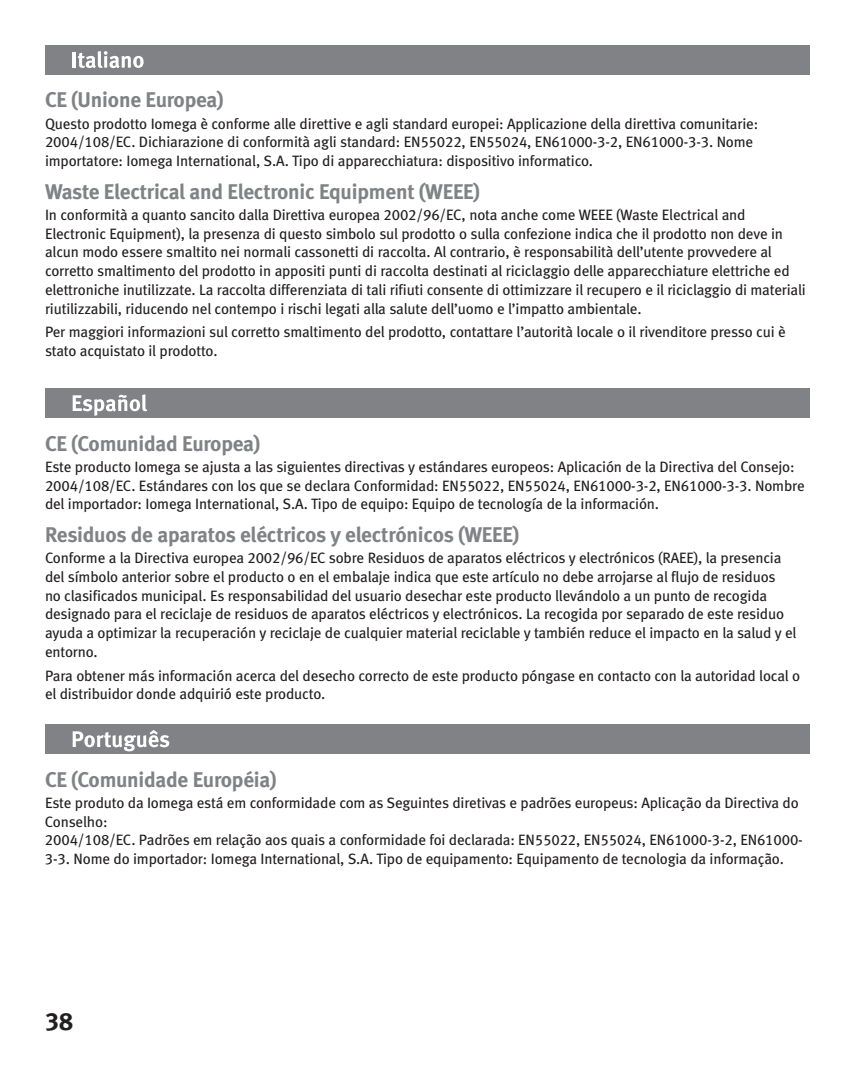
<style>
.page{position:relative;width:855px;height:1080px;background:#fff}
.page>*{position:absolute;margin:0;border:0;box-sizing:border-box;transform-origin:0 0}
.t1{font:25px "Meta Bold LF";color:#231f20}
.t2{font:21.25px "Meta Bold LF";letter-spacing:-.01em;color:#808285}
.t3{font:15px/18.8px "Meta Book LF";letter-spacing:-.01em;color:#231f20}
</style>
<div class="page">
<div style="left:45px;top:45px;width:765px;height:30px;background:#808285"></div>
<hr style="left:73px;top:52px;width:3px;height:16px;background:#fff">
<svg style="left:78px;top:51px;width:66px;height:17px"></svg>
<div style="left:45px;top:388px;width:765px;height:30px;background:#808285"></div>
<svg style="left:73px;top:394px;width:74px;height:22px"></svg>
<div style="left:45px;top:724px;width:765px;height:30px;background:#808285"></div>
<svg style="left:73px;top:730px;width:96px;height:21px"></svg>
<h2 class="t2" style="left:45px;top:92px;width:180px">CE (Unione Europea)</h2>
<p class="t3" style="left:45px;top:115px;width:715px">Questo prodotto Iomega è conforme alle direttive e agli standard europei: Applicazione della direttiva comunitarie:<br>2004/108/EC. Dichiarazione di conformità agli standard: EN55022, EN55024, EN61000-3-2, EN61000-3-3. Nome importatore: Iomega International, S.A. Tipo di apparecchiatura: dispositivo informatico.</p>
<h2 class="t2" style="left:45px;top:184px;width:437px">Waste Electrical and Electronic Equipment (WEEE)</h2>
<p class="t3" style="left:45px;top:207px;width:762px">In conformità a quanto sancito dalla Direttiva europea 2002/96/EC, nota anche come WEEE (Waste Electrical and Electronic Equipment), la presenza di questo simbolo sul prodotto o sulla confezione indica che il prodotto non deve in alcun modo essere smaltito nei normali cassonetti di raccolta. Al contrario, è responsabilità dell’utente provvedere al corretto smaltimento del prodotto in appositi punti di raccolta destinati al riciclaggio delle apparecchiature elettriche ed elettroniche inutilizzate. La raccolta differenziata di tali rifiuti consente di ottimizzare il recupero e il riciclaggio di materiali riutilizzabili, riducendo nel contempo i rischi legati alla salute dell’uomo e l’impatto ambientale.</p>
<p class="t3" style="left:45px;top:324px;width:742px">Per maggiori informazioni sul corretto smaltimento del prodotto, contattare l’autorità locale o il rivenditore presso cui è stato acquistato il prodotto.</p>
<h2 class="t2" style="left:45px;top:436px;width:217px">CE (Comunidad Europea)</h2>
<p class="t3" style="left:45px;top:459px;width:761px">Este producto Iomega se ajusta a las siguientes directivas y estándares europeos: Aplicación de la Directiva del Consejo:<br>2004/108/EC. Estándares con los que se declara Conformidad: EN55022, EN55024, EN61000-3-2, EN61000-3-3. Nombre del importador: Iomega International, S.A. Tipo de equipo: Equipo de tecnología de la información.</p>
<h2 class="t2" style="left:45px;top:527px;width:476px">Residuos de aparatos eléctricos y electrónicos (WEEE)</h2>
<p class="t3" style="left:45px;top:550px;width:753px">Conforme a la Directiva europea 2002/96/EC sobre Residuos de aparatos eléctricos y electrónicos (RAEE), la presencia del símbolo anterior sobre el producto o en el embalaje indica que este artículo no debe arrojarse al flujo de residuos<br>no clasificados municipal. Es responsabilidad del usuario desechar este producto llevándolo a un punto de recogida designado para el reciclaje de residuos de aparatos eléctricos y electrónicos. La recogida por separado de este residuo ayuda a optimizar la recuperación y reciclaje de cualquier material reciclable y también reduce el impacto en la salud y el entorno.</p>
<p class="t3" style="left:45px;top:667px;width:757px">Para obtener más información acerca del desecho correcto de este producto póngase en contacto con la autoridad local o el distribuidor donde adquirió este producto.</p>
<h2 class="t2" style="left:45px;top:772px;width:233px">CE (Comunidade Européia)</h2>
<p class="t3" style="left:45px;top:795px;width:759px">Este produto da Iomega está em conformidade com as Seguintes diretivas e padrões europeus: Aplicação da Directiva do Conselho:<br>2004/108/EC. Padrões em relação aos quais a conformidade foi declarada: EN55022, EN55024, EN61000-3-2, EN61000- 3-3. Nome do importador: Iomega International, S.A. Tipo de equipamento: Equipamento de tecnologia da informação.</p>
<h1 class="t1" style="left:45px;top:1012px;width:29px">38</h1>
</div>
